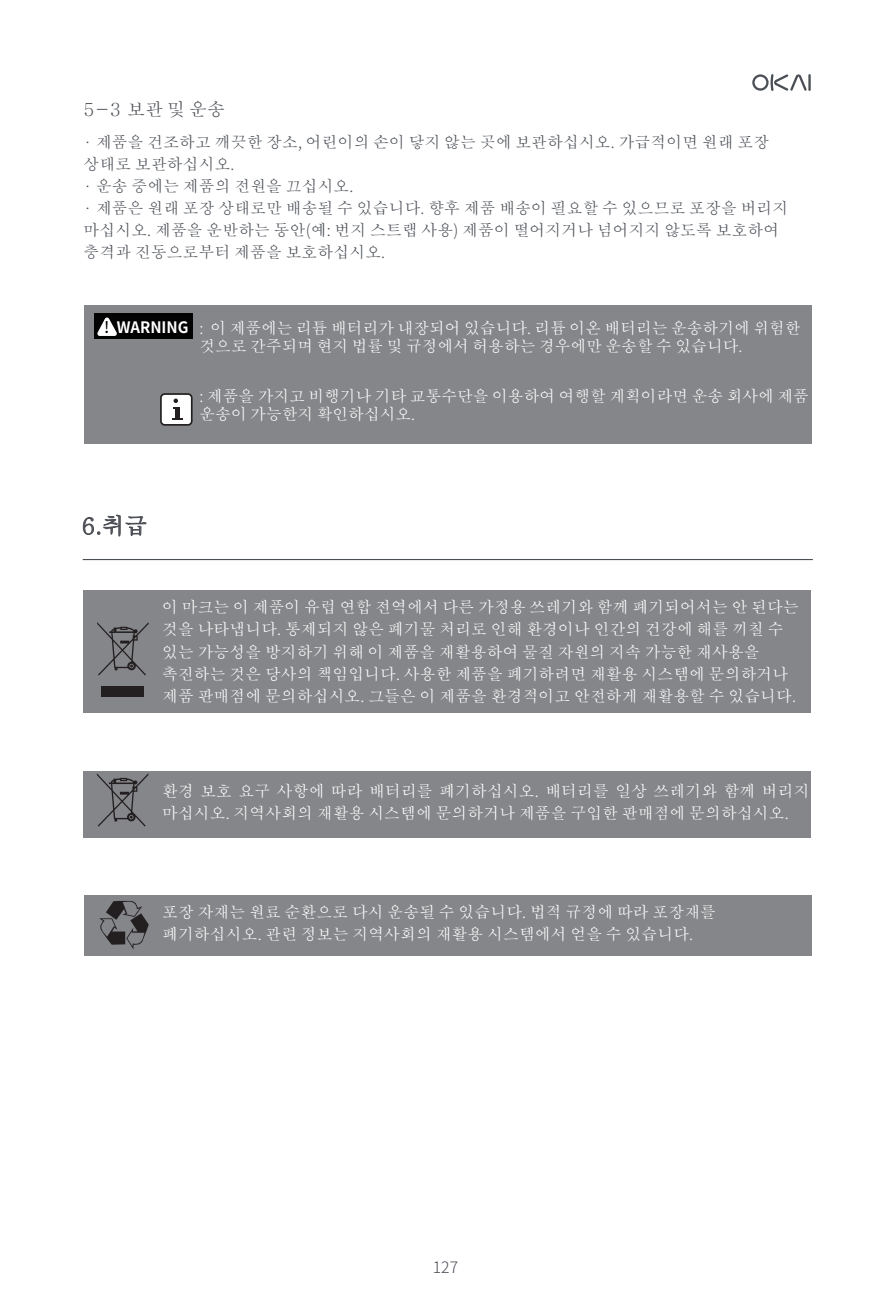
<style>
.page{position:relative;width:893px;height:1314px;background:#fff}
.page>*{position:absolute;margin:0;border:0;box-sizing:border-box;transform-origin:0 0}
.t1{font:500 22.5px "Adobe Myungjo Std";color:#4c4f55}
.t2{font:500 18px "Adobe Myungjo Std";color:#4c4f55}
.t3{font:500 15.75px/22.1px "Adobe Myungjo Std";letter-spacing:.01em;color:#fff}
.t4{font:500 15.75px/22.1px "Adobe Myungjo Std";letter-spacing:.01em;color:#4a4e55}
.t5{font:300 15.75px "Source Han Sans CN";color:#4a4e55}
.s1{font-family:"Source Han Sans CN";font-weight:300}
.s2{font-family:"Source Han Sans CN";font-weight:400;font-size:15.97px;color:#030303}
.s3{font-family:"Source Han Sans CN";font-weight:700}
</style>
<div class="page">
<svg style="left:752px;top:74px;width:55px;height:17px"></svg>
<hr style="left:808px;top:74px;width:3px;height:17px;background:#4a4e55">
<div style="left:84px;top:305px;width:728px;height:139px;background:#858689"></div>
<div style="left:161px;top:394px;width:31px;height:31px;background:#fff;border-radius:4px"></div>
<div style="left:160px;top:393px;width:33px;height:33px;border:2px solid #231f20;border-radius:4px"></div>
<svg style="left:173px;top:399px;width:5px;height:10px"></svg>
<div style="left:175px;top:407px;width:5px;height:11px;background:#231f20"></div>
<svg style="left:172px;top:418px;width:11px;height:2px"></svg>
<div style="left:94px;top:314px;width:99px;height:25px;background:#030303"></div>
<svg style="left:97px;top:317px;width:20px;height:19px"></svg>
<hr style="left:83px;top:559px;width:730px;height:1px;background:#4a4e55">
<svg style="left:83px;top:514px;width:64px;height:23px"></svg>
<div style="left:84px;top:895px;width:728px;height:61px;background:#858689"></div>
<svg style="left:99px;top:901px;width:50px;height:48px"></svg>
<div style="left:83px;top:591px;width:728px;height:122px;background:#858689"></div>
<svg style="left:97px;top:622px;width:52px;height:53px"></svg>
<div style="left:102px;top:686px;width:42px;height:11px;background:#231f20"></div>
<div style="left:83px;top:771px;width:728px;height:66px;background:#858689"></div>
<svg style="left:97px;top:773px;width:51px;height:54px"></svg>
<p class="t2" style="left:84px;top:100px;width:143px">5-3 보관 및 운송</p>
<p class="t4" style="left:84px;top:131px;width:706px"><span class="s1">·</span> 제품을 건조하고 깨끗한 장소<span class="s1">,</span> 어린이의 손이 닿지 않는 곳에 보관하십시오<span class="s1">.</span> 가급적이면 원래 포장 상태로 보관하십시오<span class="s1">.<br>·</span> 운송 중에는 제품의 전원을 끄십시오<span class="s1">.<br>·</span> 제품은 원래 포장 상태로만 배송될 수 있습니다<span class="s1">.</span> 향후 제품 배송이 필요할 수 있으므로 포장을 버리지 마십시오<span class="s1">.</span> 제품을 운반하는 동안<span class="s1">(</span>예<span class="s1">:</span> 번지 스트랩 사용<span class="s1">)</span> 제품이 떨어지거나 넘어지지 않도록 보호하여 충격과 진동으로부터 제품을 보호하십시오<span class="s1">.</span></p>
<p class="t3" style="left:199px;top:318px;width:603px;line-height:18.9px;text-indent:-97px"><span class="s2">！</span><span class="s3">WARNING</span> <span class="s1">:</span> 이 제품에는 리튬 배터리가 내장되어 있습니다<span class="s1">.</span> 리튬 이온 배터리는 운송하기에 위험한 것으로 간주되며 현지 법률 및 규정에서 허용하는 경우에만 운송할 수 있습니다<span class="s1">.</span></p>
<p class="t3" style="left:199px;top:386px;width:611px;line-height:18.9px"><span class="s1">:</span> 제품을 가지고 비행기나 기타 교통수단을 이용하여 여행할 계획이라면 운송 회사에 제품 운송이 가능한지 확인하십시오<span class="s1">.</span></p>
<h1 class="t1" style="left:81px;top:514px;width:67px">6.취급</h1>
<p class="t3" style="left:162px;top:597px;width:638px">이 마크는 이 제품이 유럽 연합 전역에서 다른 가정용 쓰레기와 함께 폐기되어서는 안 된다는 것을 나타냅니다<span class="s1">.</span> 통제되지 않은 폐기물 처리로 인해 환경이나 인간의 건강에 해를 끼칠 수 있는 가능성을 방지하기 위해 이 제품을 재활용하여 물질 자원의 지속 가능한 재사용을 촉진하는 것은 당사의 책임입니다<span class="s1">.</span> 사용한 제품을 폐기하려면 재활용 시스템에 문의하거나 제품 판매점에 문의하십시오<span class="s1">.</span> 그들은 이 제품을 환경적이고 안전하게 재활용할 수 있습니다<span class="s1">.</span></p>
<p class="t3" style="left:162px;top:780px;width:649px">환경 보호 요구 사항에 따라 배터리를 폐기하십시오<span class="s1">.</span> 배터리를 일상 쓰레기와 함께 버리지 마십시오<span class="s1">.</span> 지역사회의 재활용 시스템에 문의하거나 제품을 구입한 판매점에 문의하십시오<span class="s1">.</span></p>
<p class="t3" style="left:162px;top:901px;width:555px">포장 자재는 원료 순환으로 다시 운송될 수 있습니다<span class="s1">.</span> 법적 규정에 따라 포장재를 폐기하십시오<span class="s1">.</span> 관련 정보는 지역사회의 재활용 시스템에서 얻을 수 있습니다<span class="s1">.</span></p>
<p class="t5" style="left:433px;top:1258px;width:27px">127</p>
</div>
